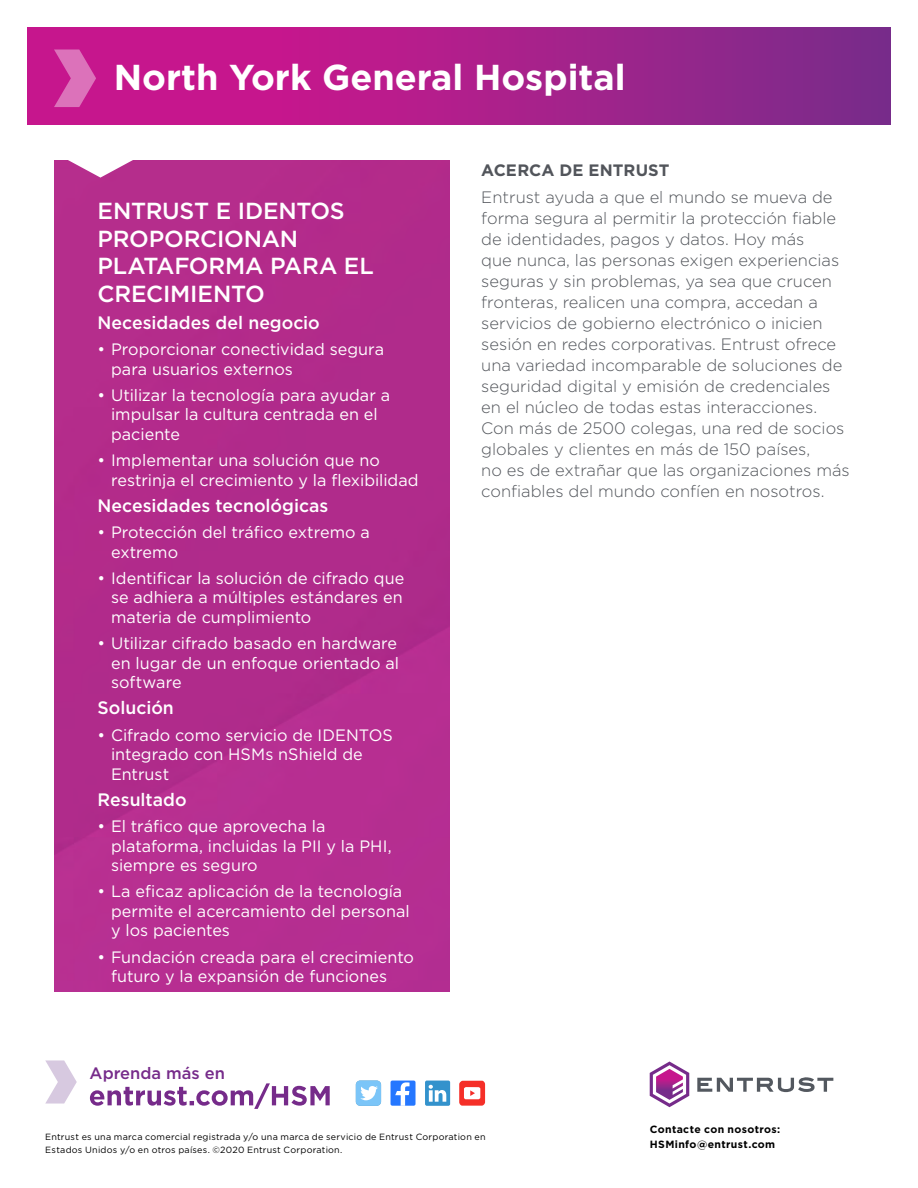
<style>
.page{position:relative;width:918px;height:1188px;background:#fff}
.page>*{position:absolute;margin:0;border:0;box-sizing:border-box;transform-origin:0 0}
.Company_Name{font:700 36px "Gotham";color:#fff}
.Sidebar_Headline{font:500 23.25px/27.5px "Gotham";letter-spacing:-.01em;color:#fff}
.Sidebar_subhead{font:500 18px "Gotham";color:#fff}
.t1{font:16.5px/19.5px "Gotham";color:#fff}
.t2{font:300 16.5px/21px "Gotham";color:#52555b}
.header_1{font:700 16.5px "Gotham";letter-spacing:.005em;color:#52555b}
.t3{font:500 16.5px "Gotham";color:#762b8a}
.t4{font:700 10.5px/15px "Gotham";letter-spacing:.035em;color:#000}
.t5{font:9px/13.5px "Gotham";letter-spacing:.025em;color:#000}
</style>
<div class="page">
<div style="left:54px;top:161px;width:395px;height:831px;background:#b32b8b"></div>
<svg style="left:27px;top:27px;width:864px;height:98px;background:#a91f8b"></svg>
<svg style="left:54px;top:50px;width:80px;height:128px"></svg>
<div style="left:391px;top:1081px;width:25px;height:25px;background:#2577ff;border-radius:2px"></div>
<svg style="left:395px;top:1082px;width:15px;height:24px"></svg>
<div style="left:425px;top:1081px;width:25px;height:25px;background:#3392cc;border-radius:2px"></div>
<svg style="left:429px;top:1085px;width:17px;height:17px"></svg>
<div style="left:356px;top:1081px;width:25px;height:25px;background:#7bc5f8;border-radius:4px"></div>
<svg style="left:360px;top:1086px;width:18px;height:14px"></svg>
<svg style="left:459px;top:1081px;width:26px;height:25px"></svg>
<svg style="left:90px;top:1083px;width:240px;height:26px"></svg>
<svg style="left:45px;top:1060px;width:32px;height:44px"></svg>
<svg style="left:697px;top:1077px;width:136px;height:15px"></svg>
<svg style="left:650px;top:1062px;width:39px;height:45px"></svg>
<p class="Company_Name" style="left:114px;top:54px;width:513px">North York General Hospital</p>
<p class="Sidebar_Headline" style="left:98px;top:197px;width:278px">ENTRUST E IDENTOS<br>PROPORCIONAN<br>PLATAFORMA PARA EL<br>CRECIMIENTO</p>
<p class="Sidebar_subhead" style="left:98px;top:312px;width:224px">Necesidades del negocio</p>
<p class="t1" style="left:111px;top:339px;width:274px;text-indent:-14px">• Proporcionar conectividad segura para usuarios externos</p>
<p class="t1" style="left:111px;top:385px;width:281px;text-indent:-14px">• Utilizar la tecnología para ayudar a impulsar la cultura centrada en el paciente</p>
<p class="t1" style="left:111px;top:450px;width:309px;text-indent:-14px">• Implementar una solución que no restrinja el crecimiento y la flexibilidad</p>
<p class="Sidebar_subhead" style="left:98px;top:495px;width:232px">Necesidades tecnológicas</p>
<p class="t1" style="left:111px;top:522px;width:260px;text-indent:-14px">• Protección del tráfico extremo a extremo</p>
<p class="t1" style="left:111px;top:568px;width:295px;text-align:justify;text-indent:-14px">• Identificar la solución de cifrado que se adhiera a múltiples estándares en materia de cumplimiento</p>
<p class="t1" style="left:111px;top:633px;width:290px;text-indent:-14px">• Utilizar cifrado basado en hardware en lugar de un enfoque orientado al software</p>
<p class="Sidebar_subhead" style="left:98px;top:697px;width:78px">Solución</p>
<p class="t1" style="left:111px;top:725px;width:283px;text-indent:-14px">• Cifrado como servicio de IDENTOS integrado con HSMs nShield de<br>Entrust</p>
<p class="Sidebar_subhead" style="left:98px;top:789px;width:91px">Resultado</p>
<p class="t1" style="left:111px;top:816px;width:282px;text-indent:-14px">• El tráfico que aprovecha la plataforma, incluidas la PII y la PHI, siempre es seguro</p>
<p class="t1" style="left:111px;top:881px;width:300px;text-indent:-14px">• La eficaz aplicación de la tecnología permite el acercamiento del personal y los pacientes</p>
<p class="t1" style="left:111px;top:947px;width:304px;text-indent:-14px">• Fundación creada para el crecimiento futuro y la expansión de funciones</p>
<p class="t3" style="left:90px;top:1063px;width:137px">Aprenda más en</p>
<p class="header_1" style="left:481px;top:159px;width:190px">ACERCA DE ENTRUST</p>
<p class="t2" style="left:481px;top:187px;width:370px">Entrust ayuda a que el mundo se mueva de forma segura al permitir la protección fiable de identidades, pagos y datos. Hoy más<br>que nunca, las personas exigen experiencias seguras y sin problemas, ya sea que crucen fronteras, realicen una compra, accedan a servicios de gobierno electrónico o inicien sesión en redes corporativas. Entrust ofrece una variedad incomparable de soluciones de seguridad digital y emisión de credenciales en el núcleo de todas estas interacciones.<br>Con más de 2500 colegas, una red de socios globales y clientes en más de 150 países,<br>no es de extrañar que las organizaciones más confiables del mundo confíen en nosotros.</p>
<p class="t5" style="left:45px;top:1130px;width:442px">Entrust es una marca comercial registrada y/o una marca de servicio de Entrust Corporation en<br>Estados Unidos y/o en otros países. ©2020 Entrust Corporation.</p>
<p class="t4" style="left:650px;top:1122px;width:132px">Contacte con nosotros:<br>HSMinfo@entrust.com</p>
</div>
